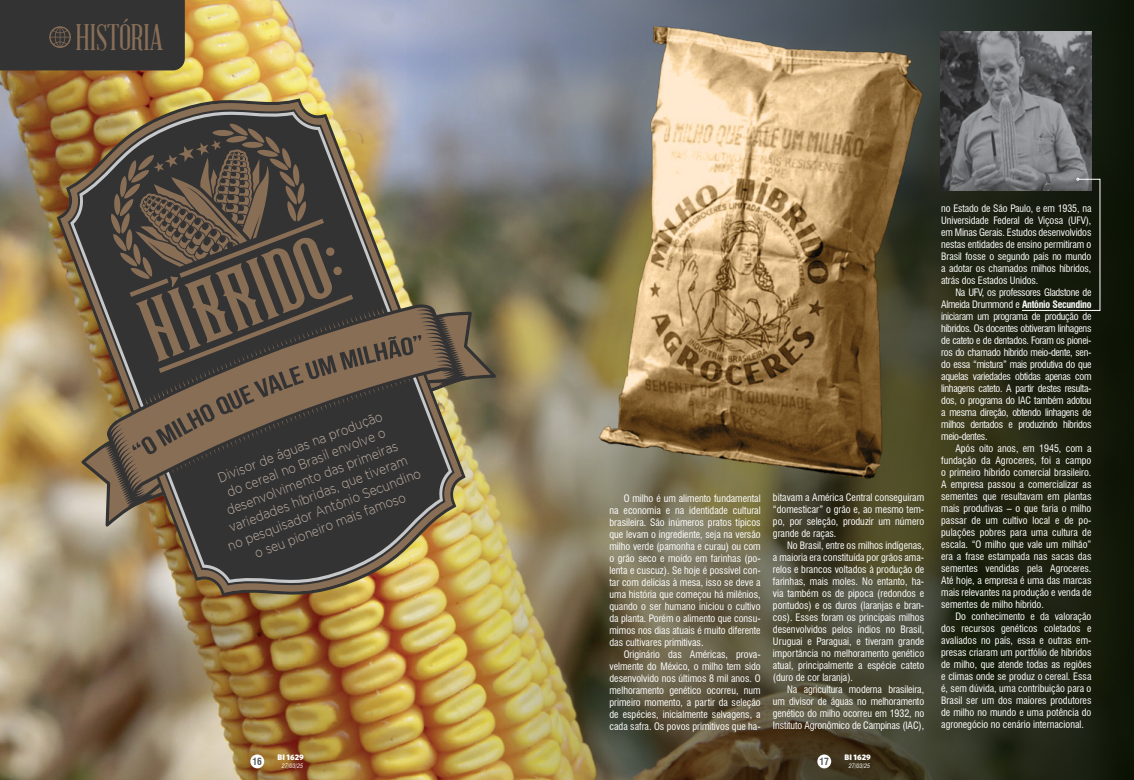
<style>
.page{position:relative;width:1134px;height:780px;background:#fff}
.page>*{position:absolute;margin:0;border:0;box-sizing:border-box;transform-origin:0 0}
.t1{font:36px "Abraham Lincoln";color:#896f58}
.t2{font:300 14px/16.8px "Gotham";color:#c0b0a1;text-align:center;scale:.85 1}
.t3{font:condensed 10px/12px "Swiss 721 BT";color:#fff;text-align:justify}
.t4{font:700 condensed 9.6px "Swiss 721 BT";color:#58595b}
.t5{font:900 8px "Whitney HTF";color:#fff}
.t6{font:italic condensed 6px "Swiss 721 BT";color:#fff}
.s1{font-weight:700}
</style>
<div class="page">
<img style="left:0;top:0;width:407px;height:780px">
<img style="left:407px;top:0;width:727px;height:780px">
<div style="left:0;top:0;width:185px;height:70px;background:#333334"></div>
<img style="left:940px;top:31px;width:151px;height:159px">
<img style="left:592px;top:18px;width:335px;height:471px">
<svg style="left:1021px;top:178px;width:79px;height:133px;background:#1f2518"></svg>
<img style="left:64px;top:95px;width:394px;height:504px">
<img style="left:60px;top:101px;width:402px;height:492px">
<img style="left:70px;top:110px;width:382px;height:475px">
<svg style="left:81px;top:122px;width:415px;height:404px;background:#63594b"></svg>
<div style="left:250px;top:754px;width:14px;height:14px;background:#fff;border-radius:50%"></div>
<div style="left:817px;top:754px;width:14px;height:14px;background:#fff;border-radius:50%"></div>
<h1 class="t1" style="left:76px;top:19px;width:89px">HISTÓRIA</h1>
<h2 class="t2" style="left:201px;top:475px;width:244px;rotate:-21deg">Divisor de águas na produção<br>do cereal no Brasil envolve o desenvolvimento das primeiras variedades híbridas, que tiveram no pesquisador Antônio Secundino o seu pioneiro mais famoso</h2>
<p class="t3" style="left:609px;top:492px;width:153px;text-indent:14px">O milho é um alimento fundamental na economia e na identidade cultural brasileira. São inúmeros pratos típicos que levam o ingrediente, seja na versão milho verde (pamonha e curau) ou com o grão seco e moído em farinhas (po&shy;lenta e cuscuz). Se hoje é possível con&shy;tar com delícias à mesa, isso se deve a uma história que começou há milênios, quando o ser humano iniciou o cultivo da planta. Porém o alimento que consu&shy;mimos nos dias atuais é muito diferente das cultivares primitivas.</p>
<p class="t3" style="left:609px;top:648px;width:153px;text-indent:14px">Originário das Américas, prova&shy;velmente do México, o milho tem sido desenvolvido nos últimos 8 mil anos. O melhoramento genético ocorreu, num primeiro momento, a partir da seleção de espécies, inicialmente selvagens, a cada safra. Os povos primitivos que ha-</p>
<p class="t3" style="left:773px;top:491px;width:153px">bitavam a América Central conseguiram “domesticar” o grão e, ao mesmo tem&shy;po, por seleção, produzir um número grande de raças.</p>
<p class="t3" style="left:773px;top:539px;width:153px;text-indent:14px">No Brasil, entre os milhos indígenas, a maioria era constituída por grãos ama&shy;relos e brancos voltados à produção de farinhas, mais moles. No entanto, ha&shy;via também os de pipoca (redondos e pontudos) e os duros (laranjas e bran&shy;cos). Esses foram os principais milhos desenvolvidos pelos índios no Brasil, Uruguai e Paraguai, e tiveram grande importância no melhoramento genético atual, principalmente a espécie cateto (duro de cor laranja).</p>
<p class="t3" style="left:773px;top:683px;width:153px;text-indent:14px">Na agricultura moderna brasileira, um divisor de águas no melhoramento genético do milho ocorreu em 1932, no Instituto Agronômico de Campinas (IAC),</p>
<p class="t5" style="left:278px;top:752px;width:28px">BI 1629</p>
<p class="t6" style="left:282px;top:762px;width:23px">27/03/25</p>
<p class="t4" style="left:252px;top:755px;width:11px">16</p>
<p class="t5" style="left:844px;top:752px;width:28px">BI 1629</p>
<p class="t6" style="left:849px;top:762px;width:23px">27/03/25</p>
<p class="t4" style="left:819px;top:755px;width:11px">17</p>
<p class="t3" style="left:941px;top:202px;width:152px">no Estado de São Paulo, e em 1935, na Universidade Federal de Viçosa (UFV), em Minas Gerais. Estudos desenvolvidos nestas entidades de ensino permitiram o Brasil fosse o segundo país no mundo a adotar os chamados milhos híbridos, atrás dos Estados Unidos.</p>
<p class="t3" style="left:941px;top:286px;width:152px;text-indent:14px">Na UFV, os professores Gladstone de Almeida Drummond e <span class="s1">Antônio Secundino </span>iniciaram um programa de produção de híbridos. Os docentes obtiveram linhagens de cateto e de dentados. Foram os pionei&shy;ros do chamado híbrido meio-dente, sen&shy;do essa “mistura” mais produtiva do que aquelas variedades obtidas apenas com linhagens cateto. A partir destes resulta&shy;dos, o programa do IAC também adotou a mesma direção, obtendo linhagens de milhos dentados e produzindo híbridos meio-dentes.</p>
<p class="t3" style="left:941px;top:442px;width:152px;text-indent:14px">Após oito anos, em 1945, com a fundação da Agroceres, foi a campo o primeiro híbrido comercial brasileiro.<br>A empresa passou a comercializar as sementes que resultavam em plantas mais produtivas – o que faria o milho passar de um cultivo local e de po&shy;pulações pobres para uma cultura de escala. “O milho que vale um milhão” era a frase estampada nas sacas das sementes vendidas pela Agroceres.<br>Até hoje, a empresa é uma das marcas mais relevantes na produção e venda de sementes de milho híbrido.</p>
<p class="t3" style="left:941px;top:610px;width:152px;text-indent:14px">Do conhecimento e da valoração dos recursos genéticos coletados e avaliados no país, essa e outras em&shy;presas criaram um portfólio de híbridos de milho, que atende todas as regiões e climas onde se produz o cereal. Essa é, sem dúvida, uma contribuição para o Brasil ser um dos maiores produtores de milho no mundo e uma potência do agronegócio no cenário internacional.</p>
</div>
